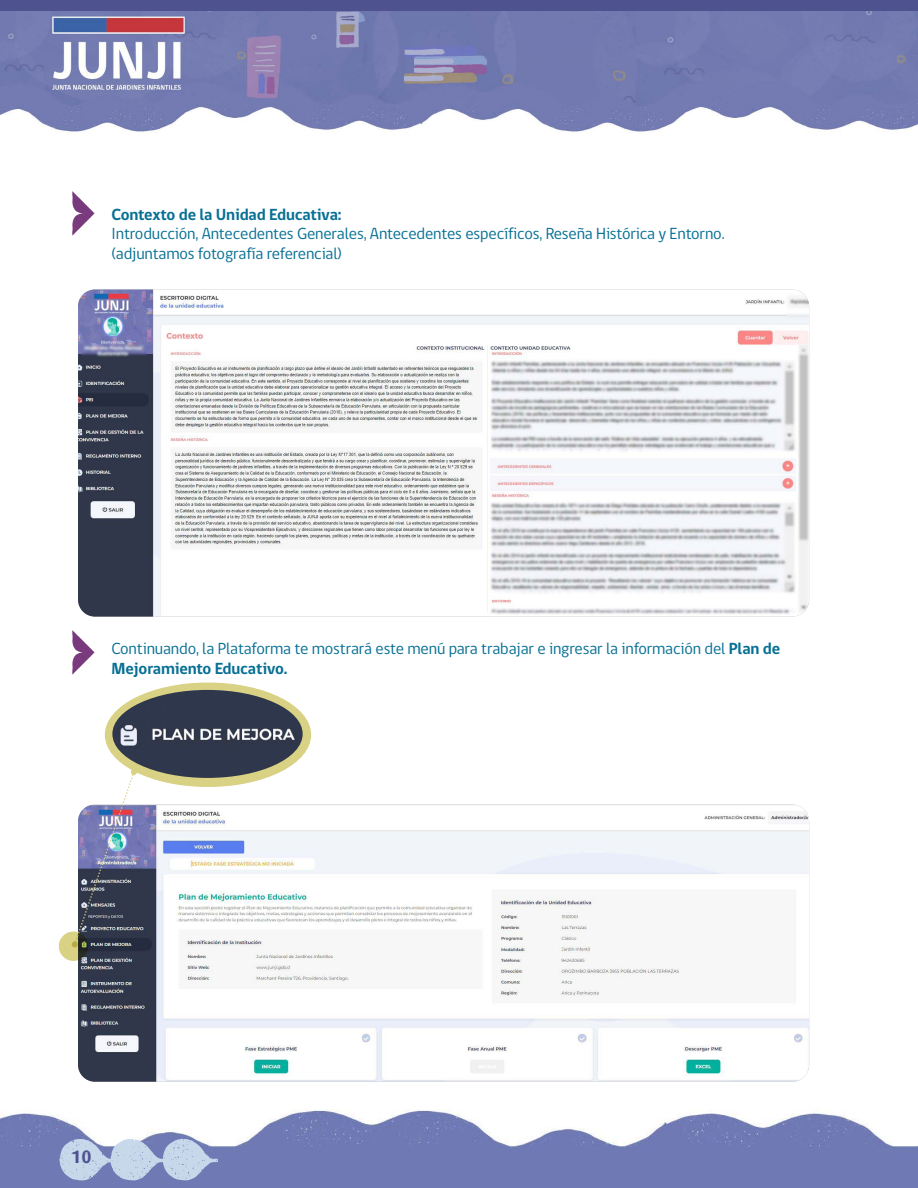
<style>
.page{position:relative;width:918px;height:1188px;background:#fff}
.page>*{position:absolute;margin:0;border:0;box-sizing:border-box;transform-origin:0 0}
.t1{font:700 18px "Dax";color:#4e528f}
.t2{font:16.5px/19.8px "gob CL";letter-spacing:-.01em;color:#087094}
.t3{font:700 16.5px "gob CL";letter-spacing:-.01em;color:#087094}
.s1{font-weight:700}
</style>
<div class="page">
<img style="left:1px;top:1109px;width:917px;height:79px">
<img style="left:0;top:11px;width:917px;height:121px">
<svg style="left:60px;top:1139px;width:158px;height:41px"></svg>
<img style="left:917px;top:11px;width:1px;height:114px">
<div style="left:0;top:0;width:918px;height:11px;background:#4e528f"></div>
<img style="left:78px;top:805px;width:731px;height:277px">
<svg style="left:72px;top:191px;width:23px;height:45px"></svg>
<img style="left:78px;top:290px;width:731px;height:327px">
<svg style="left:72px;top:630px;width:23px;height:45px"></svg>
<div style="left:105px;top:683px;width:206px;height:103px;background:#d9d184;border-radius:50%"></div>
<img style="left:112px;top:690px;width:191px;height:88px">
<img style="left:74px;top:769px;width:63px;height:176px">
<svg style="left:59px;top:932px;width:29px;height:28px"></svg>
<div style="left:59px;top:932px;width:29px;height:29px;border:1px solid #d9d184;border-radius:50%"></div>
<p class="t3" style="left:112px;top:203px;width:231px">Contexto de la Unidad Educativa:</p>
<p class="t2" style="left:112px;top:224px;width:614px">Introducción, Antecedentes Generales, Antecedentes específicos, Reseña Histórica y Entorno. (adjuntamos fotografía referencial)</p>
<p class="t2" style="left:112px;top:639px;width:670px">Continuando, la Plataforma te mostrará este menú para trabajar e ingresar la información del <span class="s1">Plan de<br>Mejoramiento Educativo.</span></p>
<p class="t1" style="left:71px;top:1147px;width:22px">10</p>
</div>
